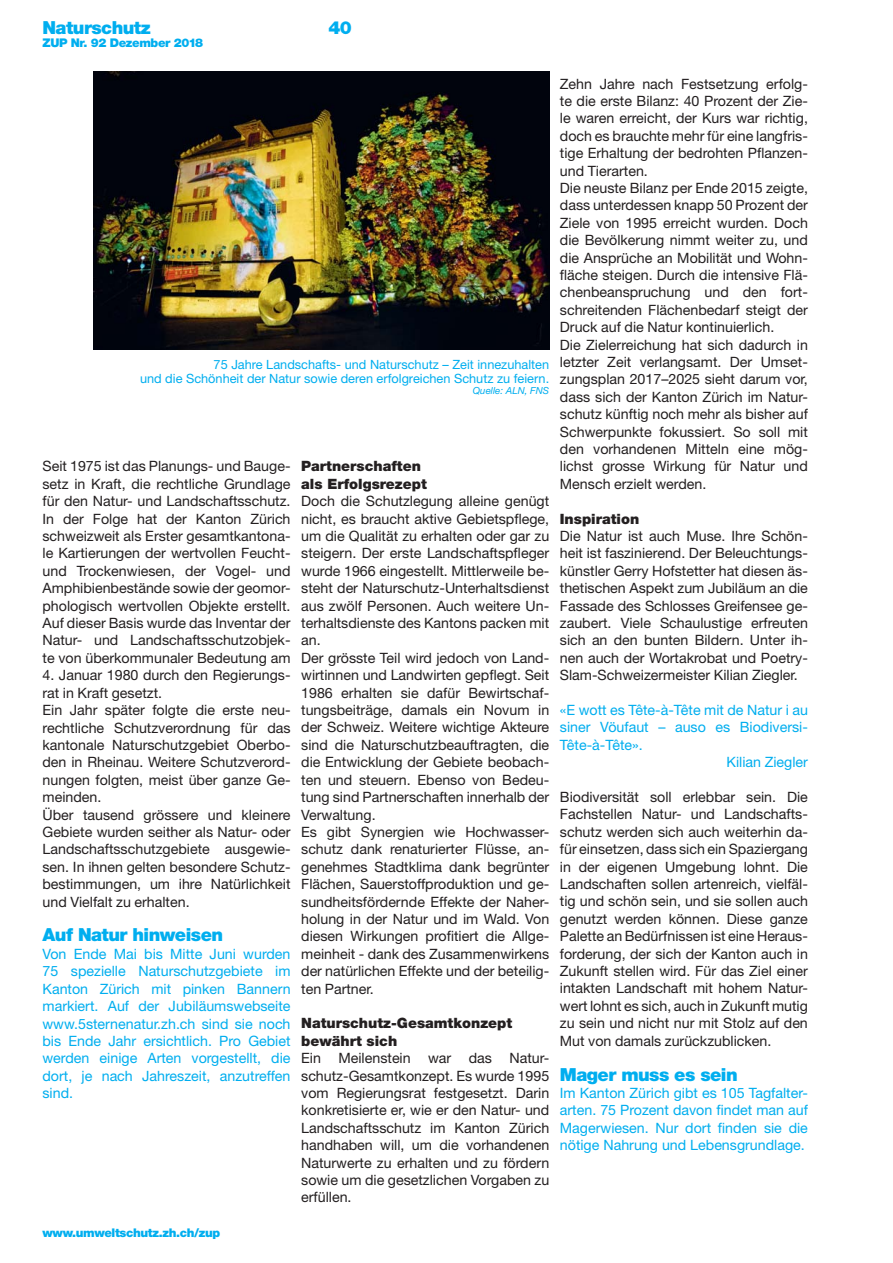
<style>
.page{position:relative;width:893px;height:1263px;background:#fff}
.page>*{position:absolute;margin:0;border:0;box-sizing:border-box;transform-origin:0 0}
.t1{font:900 18px "Helvetica Neue LT Std";letter-spacing:-.03em;color:#00aeef}
.t2{font:14.25px/17.4px "Helvetica Neue LT Std";color:#231f20;text-align:justify}
.t3{font:14.25px/17.4px "Helvetica Neue LT Std";color:#00aeef;text-align:justify}
.t4{font:900 14.25px/17.4px "Helvetica Neue LT Std";color:#231f20}
.t5{font:12.75px/13.5px "Helvetica Neue LT Std";color:#00aeef;text-align:right}
.t6{font:900 12px "Helvetica Neue LT Std";letter-spacing:-.03em;color:#00aeef}
.t7{font:italic 9.75px "Helvetica Neue LT Std";color:#00aeef}
</style>
<div class="page">
<img style="left:93px;top:71px;width:456px;height:279px">
<p class="t1" style="left:43px;top:21px;width:110px">Naturschutz</p>
<p class="t1" style="left:328px;top:21px;width:25px">40</p>
<p class="t6" style="left:43px;top:38px;width:162px">ZUP Nr. 92 Dezember 2018</p>
<p class="t5" style="left:140px;top:360px;width:411px">75 Jahre Landschafts- und Naturschutz – Zeit innezuhalten<br>und die Schönheit der Natur sowie deren erfolgreichen Schutz zu feiern.</p>
<p class="t7" style="left:473px;top:385px;width:78px">Quelle: ALN, FNS</p>
<p class="t2" style="left:43px;top:459px;width:250px">Seit 1975 ist das Planungs- und Bauge&shy;setz in Kraft, die rechtliche Grundlage für den Natur- und Landschaftsschutz.<br>In der Folge hat der Kanton Zürich schweizweit als Erster gesamtkantona&shy;le Kartierungen der wertvollen Feucht&shy;und Trockenwiesen, der Vogel- und Amphibienbestände sowie der geomor&shy;phologisch wertvollen Objekte erstellt.<br>Auf dieser Basis wurde das Inventar der Natur- und Landschaftsschutzobjek&shy;te von überkommunaler Bedeutung am</p>
<p class="t2" style="left:43px;top:668px;width:250px;text-align:left">4. Januar 1980 durch den Regierungs&shy;rat in Kraft gesetzt.<br>Ein Jahr später folgte die erste neu&shy;rechtliche Schutzverordnung für das kantonale Naturschutzgebiet Oberbo&shy;den in Rheinau. Weitere Schutzverord&shy;nungen folgten, meist über ganze Ge&shy;meinden.<br>Über tausend grössere und kleinere Gebiete wurden seither als Natur- oder Landschaftsschutzgebiete ausgewie&shy;sen. In ihnen gelten besondere Schutz&shy;bestimmungen, um ihre Natürlichkeit und Vielfalt zu erhalten.</p>
<p class="t1" style="left:43px;top:929px;width:182px">Auf Natur hinweisen</p>
<p class="t3" style="left:43px;top:947px;width:250px">Von Ende Mai bis Mitte Juni wurden 75 spezielle Naturschutzgebiete im Kanton Zürich mit pinken Bannern markiert. Auf der Jubiläumswebseite www.5sternenatur.zh.ch sind sie noch bis Ende Jahr ersichtlich. Pro Gebiet werden einige Arten vorgestellt, die dort, je nach Jahreszeit, anzutreffen sind.</p>
<p class="t6" style="left:43px;top:1229px;width:179px">www.umweltschutz.zh.ch/zup</p>
<p class="t4" style="left:301px;top:459px;width:127px">Partnerschaften als Erfolgsrezept</p>
<p class="t2" style="left:301px;top:494px;width:250px;text-align:left">Doch die Schutzlegung alleine genügt nicht, es braucht aktive Gebietspflege, um die Qualität zu erhalten oder gar zu steigern. Der erste Landschaftspfleger wurde 1966 eingestellt. Mittlerweile be&shy;steht der Naturschutz-Unterhaltsdienst aus zwölf Personen. Auch weitere Un&shy;terhaltsdienste des Kantons packen mit an.<br>Der grösste Teil wird jedoch von Land&shy;wirtinnen und Landwirten gepflegt. Seit 1986 erhalten sie dafür Bewirtschaf&shy;tungsbeiträge, damals ein Novum in der Schweiz. Weitere wichtige Akteure sind die Naturschutzbeauftragten, die die Entwicklung der Gebiete beobach&shy;ten und steuern. Ebenso von Bedeu&shy;tung sind Partnerschaften innerhalb der Verwaltung.<br>Es gibt Synergien wie Hochwasser&shy;schutz dank renaturierter Flüsse, an&shy;genehmes Stadtklima dank begrünter Flächen, Sauerstoffproduktion und ge&shy;sundheitsfördernde Effekte der Naher&shy;holung in der Natur und im Wald. Von diesen Wirkungen profitiert die Allge&shy;meinheit - dank des Zusammenwirkens der natürlichen Effekte und der beteilig&shy;ten Partner.</p>
<p class="t4" style="left:301px;top:1016px;width:213px">Naturschutz-Gesamtkonzept bewährt sich</p>
<p class="t2" style="left:301px;top:1051px;width:250px">Ein Meilenstein war das Natur&shy;schutz-Gesamtkonzept. Es wurde 1995 vom Regierungsrat festgesetzt. Darin konkretisierte er, wie er den Natur- und Landschaftsschutz im Kanton Zürich handhaben will, um die vorhandenen Naturwerte zu erhalten und zu fördern sowie um die gesetzlichen Vorgaben zu erfüllen.</p>
<p class="t2" style="left:560px;top:77px;width:250px;text-align:left">Zehn Jahre nach Festsetzung erfolg&shy;te die erste Bilanz: 40 Prozent der Zie&shy;le waren erreicht, der Kurs war richtig, doch es brauchte mehr für eine langfris&shy;tige Erhaltung der bedrohten Pflanzen&shy;und Tierarten.<br>Die neuste Bilanz per Ende 2015 zeigte, dass unterdessen knapp 50 Prozent der Ziele von 1995 erreicht wurden. Doch die Bevölkerung nimmt weiter zu, und die Ansprüche an Mobilität und Wohn&shy;fläche steigen. Durch die intensive Flä&shy;chenbeanspruchung und den fort&shy;schreitenden Flächenbedarf steigt der Druck auf die Natur kontinuierlich.<br>Die Zielerreichung hat sich dadurch in letzter Zeit verlangsamt. Der Umset&shy;zungsplan 2017–2025 sieht darum vor, dass sich der Kanton Zürich im Natur&shy;schutz künftig noch mehr als bisher auf Schwerpunkte fokussiert. So soll mit den vorhandenen Mitteln eine mög&shy;lichst grosse Wirkung für Natur und Mensch erzielt werden.</p>
<p class="t4" style="left:560px;top:511px;width:81px">Inspiration</p>
<p class="t2" style="left:560px;top:529px;width:250px">Die Natur ist auch Muse. Ihre Schön&shy;heit ist faszinierend. Der Beleuchtungs&shy;künstler Gerry Hofstetter hat diesen äs&shy;thetischen Aspekt zum Jubiläum an die Fassade des Schlosses Greifensee ge&shy;zaubert. Viele Schaulustige erfreuten sich an den bunten Bildern. Unter ih&shy;nen auch der Wortakrobat und Poetry-Slam-Schweizermeister Kilian Ziegler.</p>
<p class="t3" style="left:560px;top:703px;width:250px">«E wott es Tête-à-Tête mit de Natur i au</p>
<p class="t3" style="left:560px;top:720px;width:250px">siner Vöufaut – auso es Biodiversi-</p>
<p class="t3" style="left:560px;top:738px;width:84px">Tête-à-Tête».</p>
<p class="t3" style="left:726px;top:755px;width:83px">Kilian Ziegler</p>
<p class="t2" style="left:560px;top:790px;width:250px">Biodiversität soll erlebbar sein. Die Fachstellen Natur- und Landschafts&shy;schutz werden sich auch weiterhin da&shy;für einsetzen, dass sich ein Spaziergang in der eigenen Umgebung lohnt. Die Landschaften sollen artenreich, vielfäl&shy;tig und schön sein, und sie sollen auch genutzt werden können. Diese ganze Palette an Bedürfnissen ist eine Heraus&shy;forderung, der sich der Kanton auch in Zukunft stellen wird. Für das Ziel einer intakten Landschaft mit hohem Natur&shy;wert lohnt es sich, auch in Zukunft mutig zu sein und nicht nur mit Stolz auf den Mut von damals zurückzublicken.</p>
<p class="t1" style="left:560px;top:1068px;width:179px">Mager muss es sein</p>
<p class="t3" style="left:560px;top:1086px;width:250px">Im Kanton Zürich gibt es 105 Tagfalter&shy;arten. 75 Prozent davon findet man auf Magerwiesen. Nur dort finden sie die nötige Nahrung und Lebensgrundlage.</p>
</div>
